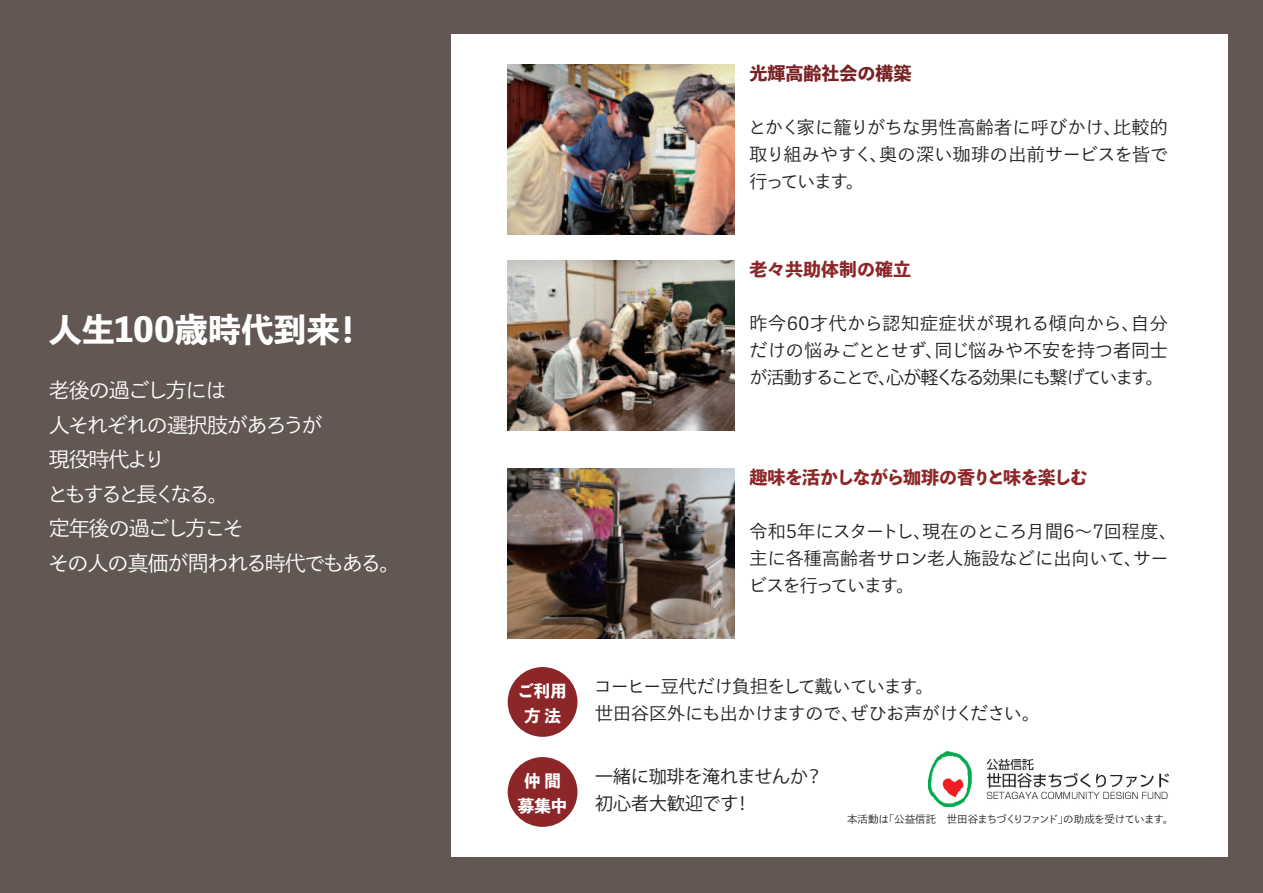
<style>
.page{position:relative;width:1263px;height:893px;background:#625753}
.page>*{position:absolute;margin:0;border:0;box-sizing:border-box;transform-origin:0 0}
.t1{font:33px "Toppan Bunkyu Midashi Go Std EB";color:#fff}
.t2{font:21px/34.5px "Toppan Bunkyu Gothic Pr 6 N R";letter-spacing:-.07em;color:#fff}
.t3{font:18px/27px "Toppan Bunkyu Gothic Pr 6 N R";letter-spacing:-.02em;color:#231f20;text-align:justify}
.t4{font:18px/27px "Koz Go Pr 6 N";color:#231f20}
.t5{font:18px "Toppan Bunkyu Midashi Go Std EB";letter-spacing:-.05em;color:#8c2628}
.t6{font:18px "Toppan Bunkyu Midashi Go Std EB";color:#792023}
.t7{font:18px "Toppan Bunkyu Midashi Go Std EB";color:#8c2628}
.t8{font:16.5px/25.5px "Toppan Bunkyu Midashi Go Std EB";color:#fff;text-align:center}
.t9{font:10.5px "Toppan Bunkyu Gothic Pr 6 N R";letter-spacing:-.055em;color:#231f20}
.s1{font-family:"Koz Go Pr 6 N"}
</style>
<div class="page">
<div style="left:451px;top:34px;width:777px;height:823px;background:#fff"></div>
<div style="left:508px;top:667px;width:69px;height:70px;background:#8c2628;border-radius:50%"></div>
<div style="left:508px;top:757px;width:69px;height:70px;background:#8c2628;border-radius:50%"></div>
<img style="left:508px;top:468px;width:226px;height:170px">
<img style="left:508px;top:261px;width:226px;height:170px">
<img style="left:508px;top:64px;width:226px;height:170px">
<img style="left:929px;top:751px;width:239px;height:55px">
<h1 class="t1" style="left:49px;top:304px;width:317px">人生100歳時代到来！</h1>
<p class="t2" style="left:48px;top:374px;width:354px">老後の過ごし方には<br>人それぞれの選択肢があろうが<br>現役時代より<br>ともすると長くなる。<br>定年後の過ごし方こそ　<br>その人の真価が問われる時代でもある。</p>
<p class="t6" style="left:749px;top:60px;width:163px">光輝高齢社会の構築</p>
<p class="t3" style="left:749px;top:114px;width:421px">とかく家に籠りがちな男性高齢者に呼びかけ、比較的取り組みやすく、奥の深い珈琲の出前サービスを皆で行っています。</p>
<p class="t7" style="left:749px;top:256px;width:163px">老々共助体制の確立</p>
<p class="t3" style="left:749px;top:310px;width:420px">昨今60才代から認知症症状が現れる傾向から、自分だけの悩みごととせず、同じ悩みや不安を持つ<span class="s1">者同士</span>が活動することで、<span class="s1">心が軽くなる</span>効果にも繋げています。</p>
<p class="t5" style="left:749px;top:463px;width:340px">趣味を活かしながら珈琲の香りと味を楽しむ</p>
<p class="t3" style="left:749px;top:518px;width:430px;text-align:left">令和5年にスタートし、現在のところ月間6～7回程度、主に各種高齢者サロン老人施設などに出向いて、サービスを行っています。</p>
<p class="t8" style="left:518px;top:677px;width:51px">ご利用方 法</p>
<p class="t8" style="left:518px;top:767px;width:51px">仲 間募集中</p>
<p class="t3" style="left:594px;top:674px;width:447px">コーヒー豆代だけ負担をして戴いています。<br>世田谷区外にも出かけますので、ぜひお声がけください。</p>
<p class="t4" style="left:595px;top:764px;width:229px">一緒に珈琲を淹れませんか？初心者大歓迎です！</p>
<p class="t9" style="left:847px;top:813px;width:328px">本活動は「公益信託　世田谷まちづくりファンド」の助成を受けています。</p>
</div>
